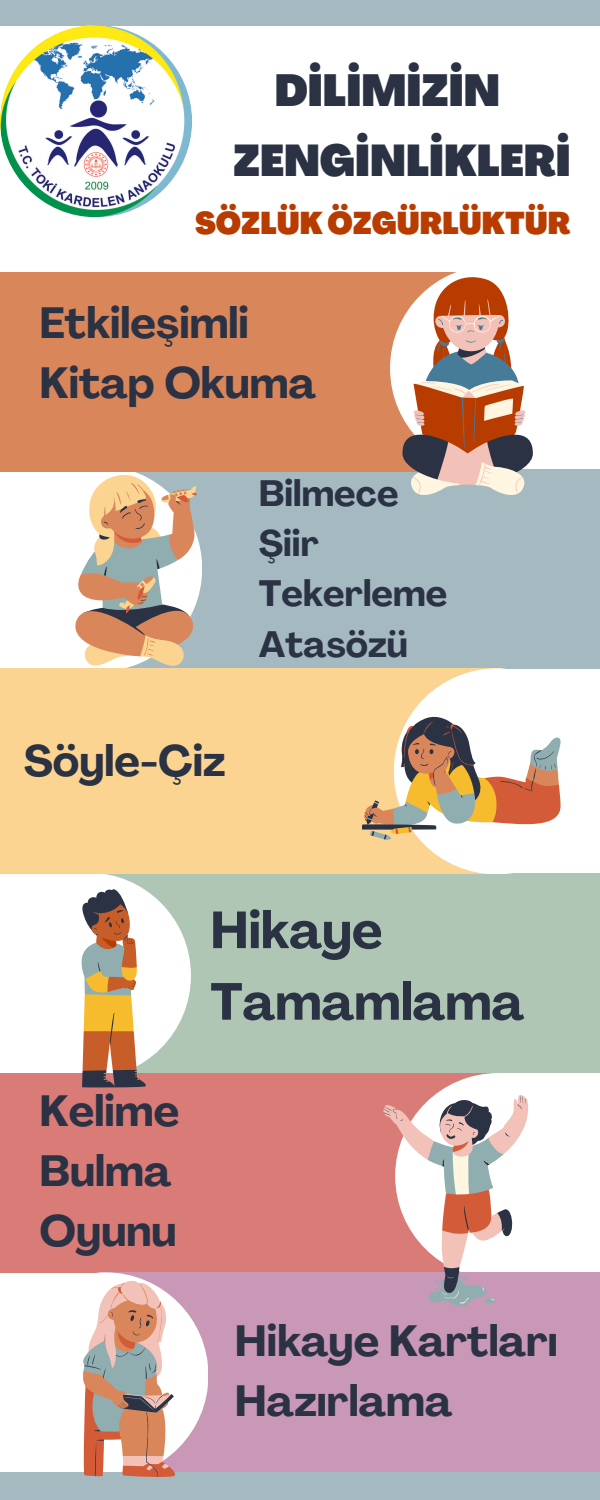
<style>
.page{position:relative;width:600px;height:1500px;background:#fff}
.page>*{position:absolute;margin:0;border:0;box-sizing:border-box;transform-origin:0 0}
.t1{font:700 51.4px/71.6px "Agrandir";color:#2b3244}
.t2{font:900 condensed 44.2px "Agrandir";color:#2b3244}
.t3{font:900 condensed 43.7px "Agrandir";color:#2b3244}
.t4{font:700 43.1px/60px "Agrandir";color:#2b3244}
.t5{font:700 36.2px "Agrandir";color:#2b3244}
.t6{font:900 condensed 30.9px "Agrandir";color:#b83c00}
</style>
<div class="page">
<div style="left:125px;top:469px;width:475px;height:199px;background:#a5bac0"></div>
<svg style="left:0;top:471px;width:202px;height:129px"></svg>
<div style="left:79px;top:874px;width:521px;height:199px;background:#b0c6b5"></div>
<svg style="left:79px;top:874px;width:112px;height:199px;fill:#fff"></svg>
<div style="left:0;top:668px;width:503px;height:206px;background:#fcd492"></div>
<div style="left:394px;top:668px;width:206px;height:206px;background:#fff;border-radius:50%"></div>
<div style="left:0;top:1073px;width:498px;height:199px;background:#d97b76"></div>
<svg style="left:436px;top:1073px;width:62px;height:21px"></svg>
<div style="left:0;top:272px;width:493px;height:199px;background:#d9865a"></div>
<div style="left:390px;top:265px;width:206px;height:206px;background:#fff;border-radius:50%"></div>
<div style="left:0;top:0;width:600px;height:25px;background:#a5bac0"></div>
<div style="left:99px;top:1272px;width:501px;height:205px;background:#c998b7"></div>
<div style="left:2px;top:1272px;width:206px;height:206px;background:#fff;border-radius:50%"></div>
<div style="left:0;top:1472px;width:600px;height:28px;background:#a5bac0"></div>
<svg style="left:402px;top:272px;width:131px;height:223px"></svg>
<svg style="left:362px;top:715px;width:199px;height:125px"></svg>
<svg style="left:83px;top:1280px;width:93px;height:197px"></svg>
<svg style="left:81px;top:887px;width:67px;height:201px"></svg>
<svg style="left:72px;top:471px;width:125px;height:197px"></svg>
<svg style="left:383px;top:1094px;width:146px;height:213px"></svg>
<img style="left:0;top:25px;width:192px;height:192px;border-radius:50%">
<p class="t2" style="left:275px;top:73px;width:227px">DİLİMİZİN</p>
<p class="t3" style="left:233px;top:143px;width:339px">ZENGİNLİKLERİ</p>
<p class="t6" style="left:195px;top:211px;width:377px">SÖZLÜK ÖZGÜRLÜKTÜR</p>
<p class="t4" style="left:40px;top:297px;width:278px">Etkileşimli<br>Kitap Okuma</p>
<p class="t4" style="left:24px;top:735px;width:203px">Söyle-Çiz</p>
<p class="t5" style="left:259px;top:478px;width:141px">Bilmece</p>
<p class="t5" style="left:259px;top:529px;width:62px">Şiir</p>
<p class="t5" style="left:259px;top:579px;width:190px">Tekerleme</p>
<p class="t5" style="left:259px;top:630px;width:151px">Atasözü</p>
<p class="t4" style="left:40px;top:1085px;width:141px">Kelime<br>Bulma<br>Oyunu</p>
<p class="t1" style="left:210px;top:899px;width:315px">Hikaye<br>Tamamlama</p>
<p class="t4" style="left:235px;top:1315px;width:325px">Hikaye Kartları<br>Hazırlama</p>
</div>
